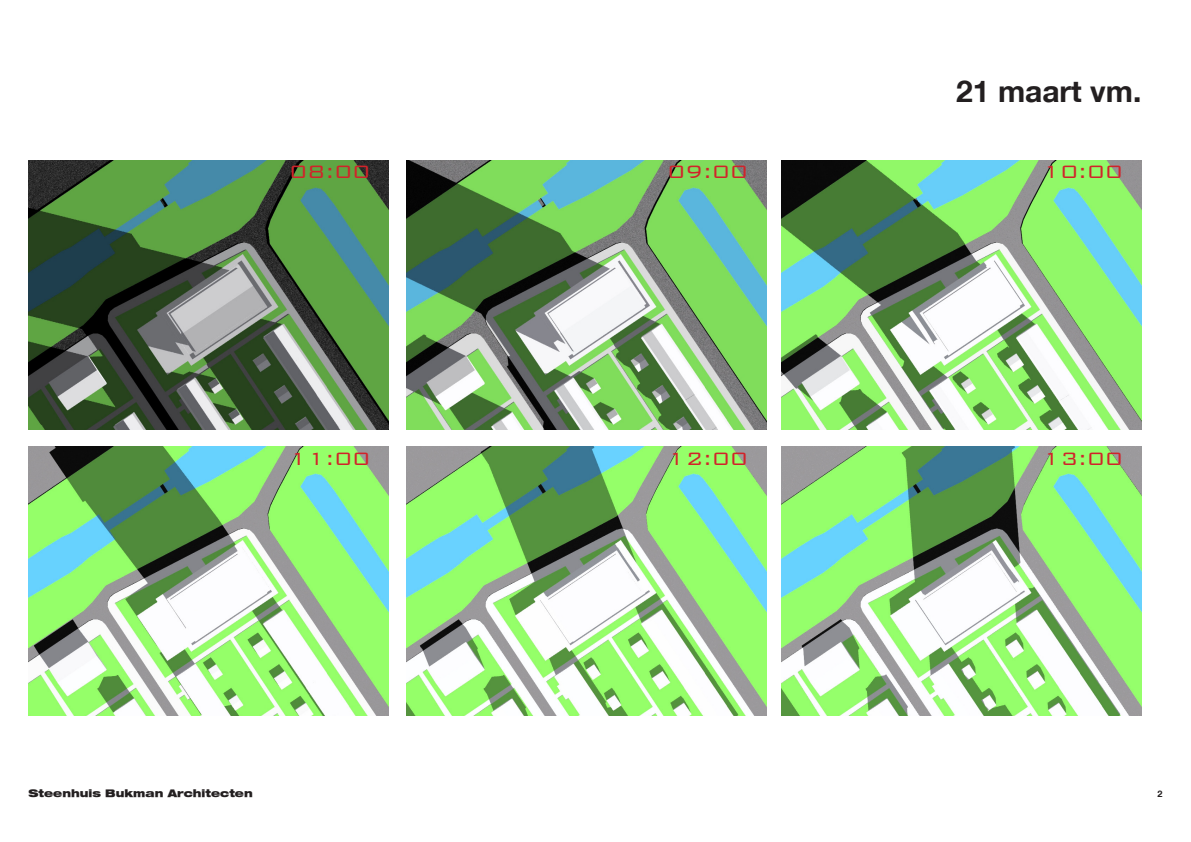
<style>
.page{position:relative;width:1191px;height:842px;background:#fff}
.page>*{position:absolute;margin:0;border:0;box-sizing:border-box;transform-origin:0 0}
.t1{font:700 30px "Helvetica Neue LT";color:#231f20}
.t2{font:300 24px "Bank Gothic BT";color:#d1232a}
.t3{font:900 expanded 10.5px "Helvetica Neue LT";color:#231f20}
.t4{font:700 9px "Helvetica Neue LT";color:#231f20}
</style>
<div class="page">
<img style="left:28px;top:160px;width:360px;height:269px">
<img style="left:781px;top:160px;width:360px;height:269px">
<img style="left:406px;top:160px;width:360px;height:269px">
<img style="left:28px;top:446px;width:360px;height:270px">
<img style="left:781px;top:446px;width:360px;height:270px">
<img style="left:406px;top:446px;width:360px;height:270px">
<p class="t2" style="left:289px;top:159px;width:82px">08:00</p>
<p class="t2" style="left:667px;top:159px;width:82px">09:00</p>
<p class="t2" style="left:289px;top:445px;width:82px">11:00</p>
<p class="t2" style="left:667px;top:445px;width:82px">12:00</p>
<p class="t1" style="left:956px;top:73px;width:187px">21 maart vm.</p>
<p class="t2" style="left:1042px;top:159px;width:82px">10:00</p>
<p class="t2" style="left:1042px;top:445px;width:82px">13:00</p>
<p class="t3" style="left:28px;top:786px;width:226px">Steenhuis Bukman Architecten</p>
<p class="t4" style="left:1157px;top:788px;width:7px">2</p>
</div>
